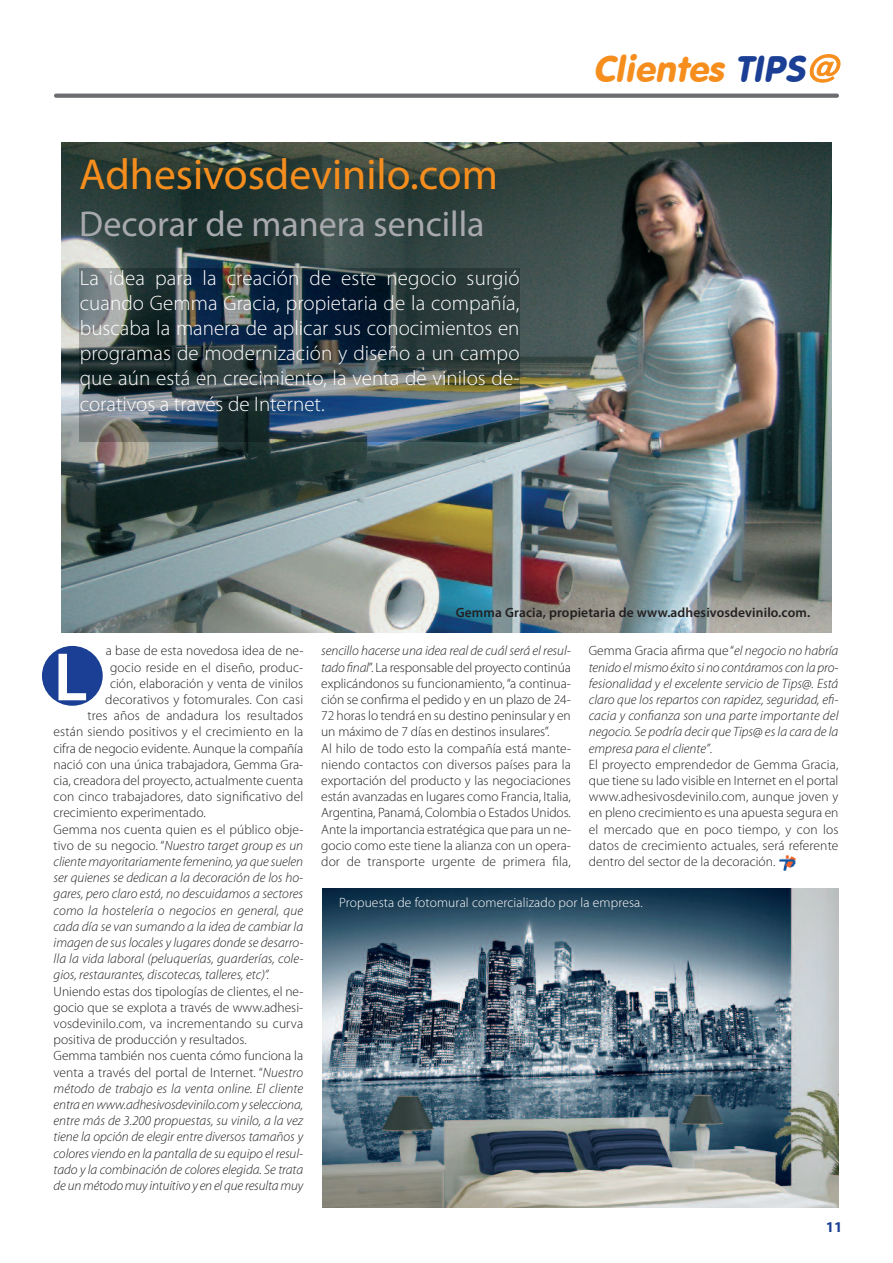
<style>
.page{position:relative;width:893px;height:1263px;background:#fff}
.page>*{position:absolute;margin:0;border:0;box-sizing:border-box;transform-origin:0 0}
.t1{font:600 69px "Myriad Pro";color:#fff}
.t2{font:43.5px "Myriad Pro";color:#f68e1e}
.t3{font:36px "Myriad Pro";color:#a8a9ad}
.t4{font:italic 36px "VAG Rounded BT";color:#f68e1e}
.t5{font:300 21px/25.2px "Myriad Pro";color:#fff;text-align:justify}
.t6{font:700 15px "Myriad Pro";color:#1b3f94}
.t7{font:300 13.5px/16.2px "Myriad Pro";color:#231f20}
.t8{font:italic 300 13.5px/16.2px "Myriad Pro";color:#231f20}
.t9{font:600 13.5px "Myriad Pro";letter-spacing:.01em;color:#231f20}
.t10{font:300 13.5px "Myriad Pro";letter-spacing:.01em;color:#fff}
.s1{color:#1b3f94}
.s2{font-size:31.5px}
.s3{font-style:normal}
.s4{font-style:italic}
</style>
<div class="page">
<img style="left:61px;top:142px;width:770px;height:490px">
<svg style="left:54px;top:94px;width:785px;height:4px;background:#737476"></svg>
<img style="left:80px;top:269px;width:439px;height:172px">
<div style="left:42px;top:646px;width:61px;height:60px;background:#1b3f94;border-radius:50%"></div>
<img style="left:779px;top:855px;width:18px;height:16px">
<img style="left:323px;top:889px;width:515px;height:318px">
<h2 class="t2" style="left:79px;top:159px;width:420px">Adhesivosdevinilo.com</h2>
<h3 class="t3" style="left:79px;top:210px;width:407px">Decorar de manera sencilla</h3>
<p class="t5" style="left:80px;top:267px;width:442px">La idea para la creación de este negocio surgió cuando Gemma Gracia, propietaria de la compañía, buscaba la manera de aplicar sus conocimientos en programas de modernización y diseño a un campo que aún está en crecimiento, la venta de vinilos de&shy;corativos a través de Internet.</p>
<h3 class="t4" style="left:593px;top:46px;width:253px">Clientes <span class="s1">TIPS</span><span class="s2">@</span></h3>
<p class="t7" style="left:106px;top:644px;width:199px">a base de esta novedosa idea de ne-</p>
<p class="t7" style="left:110px;top:660px;width:195px">gocio reside en el diseño, produc-</p>
<p class="t7" style="left:110px;top:676px;width:195px">ción, elaboración y venta de vinilos</p>
<p class="t7" style="left:105px;top:692px;width:199px">decorativos y fotomurales. Con casi</p>
<p class="t7" style="left:87px;top:709px;width:217px">tres años de andadura los resultados</p>
<p class="t7" style="left:54px;top:725px;width:251px">están siendo positivos y el crecimiento en la</p>
<p class="t7" style="left:54px;top:741px;width:251px">cifra de negocio evidente. Aunque la compañía</p>
<p class="t7" style="left:54px;top:757px;width:251px">nació con una única trabajadora, Gemma Gra-</p>
<p class="t7" style="left:54px;top:773px;width:251px">cia, creadora del proyecto, actualmente cuenta</p>
<p class="t7" style="left:54px;top:790px;width:251px">con cinco trabajadores, dato significativo del</p>
<p class="t7" style="left:54px;top:806px;width:154px">crecimiento experimentado.</p>
<p class="t7" style="left:54px;top:822px;width:251px">Gemma nos cuenta quien es el público obje-</p>
<p class="t8" style="left:54px;top:838px;width:251px"><span class="s3">tivo de su negocio. “</span>Nuestro target group es un</p>
<p class="t8" style="left:54px;top:854px;width:251px">clientemayoritariamente femenino, ya que suelen</p>
<p class="t8" style="left:54px;top:871px;width:251px">ser quienes se dedican a la decoración de los ho-</p>
<p class="t8" style="left:54px;top:887px;width:251px">gares, pero claro está, no descuidamos a sectores</p>
<p class="t8" style="left:54px;top:903px;width:251px">como la hostelería o negocios en general, que</p>
<p class="t8" style="left:54px;top:919px;width:251px">cada día se van sumando a la idea de cambiar la</p>
<p class="t8" style="left:54px;top:935px;width:251px">imagen de sus locales y lugares donde se desarro-</p>
<p class="t8" style="left:54px;top:952px;width:251px">lla la vida laboral (peluquerías, guarderías, cole-</p>
<p class="t8" style="left:54px;top:968px;width:217px">gios, restaurantes, discotecas, talleres, etc)”.</p>
<p class="t8" style="left:54px;top:984px;width:251px"><span class="s3">Uniendo estas dos tipologías de clientes, el ne&shy;gocio que se explota a través de www.adhesi&shy;vosdevinilo.com, va incrementando su curva positiva de producción y resultados.<br>Gemma también nos cuenta cómo funciona la venta a través del portal de Internet. “</span>Nuestro método de trabajo es la venta online. El cliente entra enwww.adhesivosdevinilo.comy selecciona, entre más de 3.200 propuestas, su vinilo, a la vez tiene la opción de elegir entre diversos tamaños y colores viendo en la pantalla de su equipo el resul&shy;tado y la combinación de colores elegida. Se trata de unmétodomuy intuitivo y en el que resultamuy</p>
<h1 class="t1" style="left:54px;top:651px;width:36px">L</h1>
<p class="t9" style="left:456px;top:608px;width:356px">Gemma Gracia, propietaria de www.adhesivosdevinilo.com.</p>
<p class="t7" style="left:321px;top:644px;width:251px"><span class="s4">sencillo hacerse una idea real de cuál será el resul&shy;tado final</span>”. La responsable del proyecto continúa explicándonos su funcionamiento,“a continua&shy;ción se confirma el pedido y en un plazo de 24- 72 horas lo tendrá en su destino peninsular y en un máximo de 7 días en destinos insulares”.<br>Al hilo de todo esto la compañía está mante&shy;niendo contactos con diversos países para la exportación del producto y las negociaciones están avanzadas en lugares como Francia, Italia, Argentina, Panamá, Colombia o Estados Unidos.<br>Ante la importancia estratégica que para un ne&shy;gocio como este tiene la alianza con un opera&shy;dor de transporte urgente de primera fila,</p>
<p class="t7" style="left:589px;top:644px;width:251px">Gemma Gracia afirma que“<span class="s4">el negocio no habría tenido elmismo éxito si no contáramos con la pro&shy;fesionalidad y el excelente servicio de Tips@. Está claro que los repartos con rapidez, seguridad, efi&shy;cacia y confianza son una parte importante del negocio. Se podría decir que Tips@ es la cara de la empresa para el cliente”</span>.<br>El proyecto emprendedor de Gemma Gracia, que tiene su lado visible en Internet en el portal www.adhesivosdevinilo.com, aunque joven y en pleno crecimiento es una apuesta segura en el mercado que en poco tiempo, y con los datos de crecimiento actuales, será referente dentro del sector de la decoración.</p>
<p class="t10" style="left:339px;top:897px;width:305px">Propuesta de fotomural comercializado por la empresa.</p>
<p class="t6" style="left:826px;top:1221px;width:18px">11</p>
</div>
